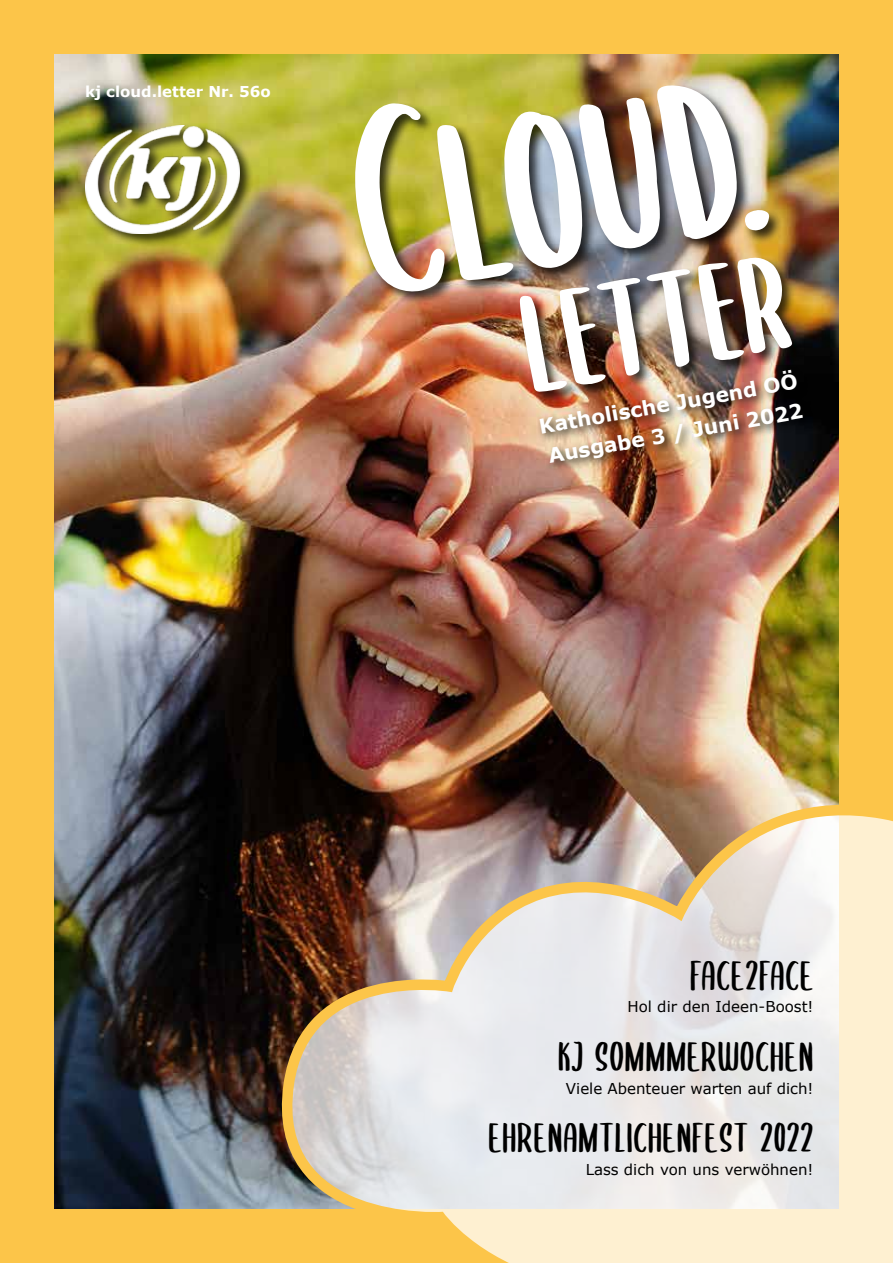
<style>
.page{position:relative;width:893px;height:1263px;background:#fcc549}
.page>*{position:absolute;margin:0;border:0;box-sizing:border-box;transform-origin:0 0}
.t1{font:271.35px "SUBSCRIBER";color:#fff}
.t2{font:167.55px "SUBSCRIBER";color:#fff}
.t3{font:42px "SUBSCRIBER";letter-spacing:.02em;color:#000}
.t4{font:700 20.25px/30px "Verdana";color:#fff}
.t5{font:15px "Verdana";color:#000}
.t6{font:700 15px "Verdana";color:#fff}
</style>
<div class="page">
<img style="left:54px;top:54px;width:785px;height:1155px">
<div style="left:353px;top:83px;width:398px;height:222px;background:#000;opacity:.75"></div>
<div style="left:518px;top:256px;width:288px;height:150px;background:#000;opacity:.75"></div>
<div style="left:535px;top:366px;width:279px;height:107px;background:#000;opacity:.75"></div>
<div style="left:743px;top:208px;width:40px;height:36px;background:#000;opacity:.75"></div>
<div style="left:83px;top:123px;width:171px;height:124px;background:#000;opacity:.75"></div>
<img style="left:85px;top:125px;width:155px;height:108px">
<svg style="left:269px;top:787px;width:624px;height:476px;background:#d0c3b4"></svg>
<svg style="left:742px;top:208px;width:30px;height:25px"></svg>
<p class="t6" style="left:85px;top:80px;width:187px">kj cloud.letter Nr. 56o</p>
<h1 class="t1" style="left:320px;top:29px;width:392px;rotate:-10deg">Cloud</h1>
<h2 class="t2" style="left:502px;top:227px;width:271px;rotate:-10deg">letter</h2>
<h3 class="t4" style="left:536px;top:411px;width:264px;rotate:-10deg">Katholische Jugend OÖ<br>Ausgabe 3 / Juni 2022</h3>
<h3 class="t3" style="left:690px;top:947px;width:125px">FACE2FACE</h3>
<p class="t5" style="left:627px;top:996px;width:187px">Hol dir den Ideen-Boost!</p>
<h3 class="t3" style="left:558px;top:1029px;width:257px">KJ SOMMMERWOCHEN</h3>
<p class="t5" style="left:566px;top:1078px;width:249px">Viele Abenteuer warten auf dich!</p>
<h3 class="t3" style="left:488px;top:1110px;width:327px">EHRENAMTLICHENFEST 2022</h3>
<p class="t5" style="left:586px;top:1159px;width:229px">Lass dich von uns verwöhnen!</p>
</div>
